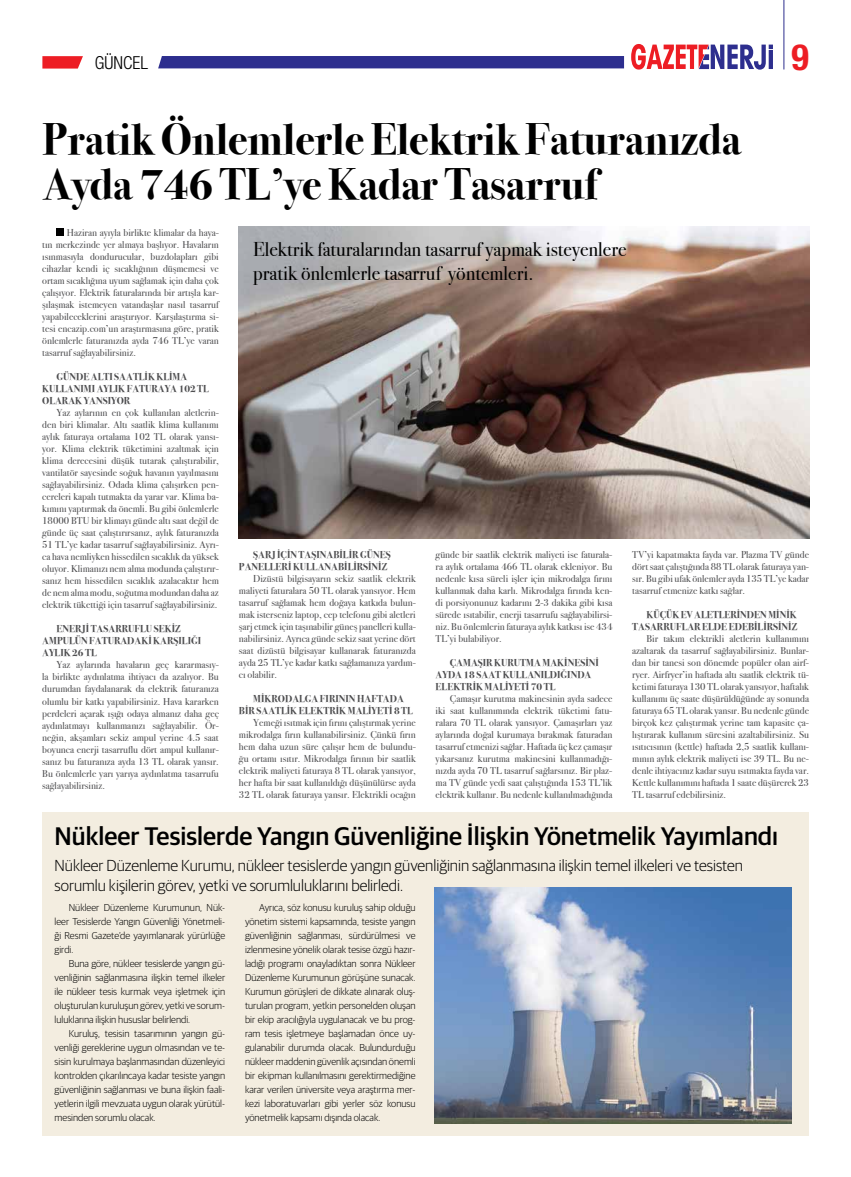
<style>
.page{position:relative;width:851px;height:1177px;background:#fff}
.page>*{position:absolute;margin:0;border:0;box-sizing:border-box;transform-origin:0 0}
.t1{font:700 44px/45px "Bodoni Svty Two ITCTT";color:#000}
.t2{font:700 condensed 36.2px "Helvetica Neue LT Pro";color:#ed1d24}
.t3{font:500 25.5px "Guardian Sans";color:#000}
.t4{font:20px/24px "Bodoni Svty Two ITCTT";color:#000}
.t5{font:300 condensed 17.9px "Helvetica Neue LT Pro";color:#000}
.t6{font:300 16px/19.2px "Guardian Sans";color:#000}
.t7{font:10px/12px "Bodoni Svty Two ITCTT";color:#4d4d4f;text-align:justify}
.t8{font:300 10px/14px "Guardian Sans";color:#000;text-align:justify}
.t9{font:700 10px/12px "Bodoni Svty Two ITCTT";color:#4d4d4f}
</style>
<div class="page">
<svg style="left:631px;top:44px;width:141px;height:26px"></svg>
<svg style="left:42px;top:56px;width:41px;height:13px"></svg>
<div style="left:158px;top:56px;width:466px;height:12px;background:#2d2e8e"></div>
<hr style="left:783px;top:0;width:1px;height:69px;background:#2d2e8e">
<div style="left:43px;top:811px;width:765px;height:324px;background:#f3ede0"></div>
<img style="left:434px;top:887px;width:357px;height:236px">
<div style="left:56px;top:228px;width:8px;height:8px;background:#000"></div>
<img style="left:239px;top:227px;width:569px;height:311px">
<h3 class="t5" style="left:95px;top:52px;width:55px">GÜNCEL</h3>
<h2 class="t2" style="left:791px;top:35px;width:19px">9</h2>
<h1 class="t1" style="left:43px;top:113px;width:700px">Pratik Önlemlerle Elektrik Faturanızda<br>Ayda 746 TL’ye Kadar Tasarruf</h1>
<p class="t7" style="left:42px;top:226px;width:178px;text-indent:25px">Haziran ayıyla birlikte klimalar da haya&shy;tın merkezinde yer almaya başlıyor. Havaların ısınmasıyla dondurucular, buzdolapları gibi cihazlar kendi iç sıcaklığının düşmemesi ve ortam sıcaklığına uyum sağlamak için daha çok çalışıyor. Elektrik faturalarında bir artışla kar&shy;şılaşmak istemeyen vatandaşlar nasıl tasarruf yapabileceklerini araştırıyor. Karşılaştırma si&shy;tesi encazip.com’un araştırmasına göre, pratik önlemlerle faturanızda ayda 746 TL’ye varan tasarruf sağlayabilirsiniz.</p>
<p class="t9" style="left:42px;top:370px;width:168px;text-indent:14px">GÜNDE ALTI SAATLIK KLIMA<br>KULLANIMI AYLIK FATURAYA 102 TL<br>OLARAK YANSIYOR</p>
<p class="t7" style="left:42px;top:406px;width:178px;text-indent:14px">Yaz aylarının en çok kullanılan aletlerin&shy;den biri klimalar. Altı saatlik klima kullanımı aylık faturaya ortalama 102 TL olarak yansı&shy;yor. Klima elektrik tüketimini azaltmak için klima derecesini düşük tutarak çalıştırabilir, vantilatör sayesinde soğuk havanın yayılmasını sağlayabilirsiniz. Odada klima çalışırken pen&shy;cereleri kapalı tutmakta da yarar var. Klima ba&shy;kımını yaptırmak da önemli. Bu gibi önlemlerle 18000 BTU bir klimayı günde altı saat değil de günde üç saat çalıştırırsanız, aylık faturanızda 51 TL’ye kadar tasarruf sağlayabilirsiniz. Ayrı&shy;ca hava nemliyken hissedilen sıcaklık da yüksek oluyor. Klimanızı nem alma modunda çalıştırır&shy;sanız hem hissedilen sıcaklık azalacaktır hem de nem alma modu, soğutma modundan daha az elektrik tükettiği için tasarruf sağlayabilirsiniz.</p>
<p class="t9" style="left:42px;top:622px;width:160px;text-indent:14px">ENERJI TASARRUFLU SEKIZ<br>AMPULÜN FATURADAKI KARŞILIĞI<br>AYLIK 26 TL</p>
<p class="t7" style="left:42px;top:658px;width:178px;text-indent:14px">Yaz aylarında havaların geç kararmasıy&shy;la birlikte aydınlatma ihtiyacı da azalıyor. Bu durumdan faydalanarak da elektrik faturanıza olumlu bir katkı yapabilirsiniz. Hava kararken perdeleri açarak ışığı odaya almanız daha geç aydınlatmayı kullanmanızı sağlayabilir. Ör&shy;neğin, akşamları sekiz ampul yerine 4.5 saat boyunca enerji tasarruflu dört ampul kullanır&shy;sanız bu faturanıza ayda 13 TL olarak yansır.<br>Bu önlemlerle yarı yarıya aydınlatma tasarrufu sağlayabilirsiniz.</p>
<h3 class="t4" style="left:253px;top:235px;width:375px">Elektrik faturalarından tasarruf yapmak isteyenlere pratik önlemlerle tasarruf yöntemleri.</h3>
<p class="t9" style="left:239px;top:547px;width:153px;text-indent:14px">ŞARJ IÇIN TAŞINABILIR GÜNEŞ<br>PANELLERI KULLANABILIRSINIZ</p>
<p class="t7" style="left:239px;top:571px;width:178px;text-indent:14px">Dizüstü bilgisayarın sekiz saatlik elektrik maliyeti faturalara 50 TL olarak yansıyor. Hem tasarruf sağlamak hem doğaya katkıda bulun&shy;mak isterseniz laptop, cep telefonu gibi aletleri şarj etmek için taşınabilir güneş panelleri kulla&shy;nabilirsiniz. Ayrıca günde sekiz saat yerine dört saat dizüstü bilgisayar kullanarak faturanızda ayda 25 TL’ye kadar katkı sağlamanıza yardım&shy;cı olabilir.</p>
<p class="t9" style="left:239px;top:691px;width:175px;text-align:center">MIKRODALGA FIRININ HAFTADA<br>BIR SAATLIK ELEKTRIK MALIYETI 8 TL</p>
<p class="t7" style="left:239px;top:715px;width:178px;text-indent:14px">Yemeği ısıtmak için fırını çalıştırmak yerine mikrodalga fırın kullanabilirsiniz. Çünkü fırın hem daha uzun süre çalışır hem de bulundu&shy;ğu ortamı ısıtır. Mikrodalga fırının bir saatlik elektrik maliyeti faturaya 8 TL olarak yansıyor, her hafta bir saat kullanıldığı düşünülürse ayda 32 TL olarak faturaya yansır. Elektrikli ocağın</p>
<p class="t7" style="left:435px;top:547px;width:178px">günde bir saatlik elektrik maliyeti ise faturala&shy;ra aylık ortalama 466 TL olarak ekleniyor. Bu nedenle kısa süreli işler için mikrodalga fırını kullanmak daha karlı. Mikrodalga fırında ken&shy;di porsiyonunuz kadarını 2-3 dakika gibi kısa sürede ısıtabilir, enerji tasarrufu sağlayabilirsi&shy;niz. Bu önlemlerin faturaya aylık katkısı ise 434<br>TL’yi bulabiliyor.</p>
<p class="t9" style="left:435px;top:655px;width:164px;text-indent:14px">ÇAMAŞIR KURUTMA MAKINESINI<br>AYDA 18 SAAT KULLANILDIĞINDA<br>ELEKTRIK MALIYETI 70 TL</p>
<p class="t7" style="left:435px;top:691px;width:178px;text-indent:14px">Çamaşır kurutma makinesinin ayda sadece iki saat kullanımında elektrik tüketimi fatu&shy;ralara 70 TL olarak yansıyor. Çamaşırları yaz aylarında doğal kurumaya bırakmak faturadan tasarruf etmenizi sağlar. Haftada üç kez çamaşır yıkarsanız kurutma makinesini kullanmadığı&shy;nızda ayda 70 TL tasarruf sağlarsınız. Bir plaz&shy;ma TV günde yedi saat çalıştığında 153 TL’lik elektrik kullanır. Bu nedenle kullanılmadığında</p>
<p class="t7" style="left:632px;top:547px;width:178px">TV’yi kapatmakta fayda var. Plazma TV günde dört saat çalıştığında 88 TL olarak faturaya yan&shy;sır. Bu gibi ufak önlemler ayda 135 TL’ye kadar tasarruf etmenize katkı sağlar.</p>
<p class="t9" style="left:632px;top:607px;width:166px;text-align:right">KÜÇÜK EV ALETLERINDEN MINIK<br>TASARRUFLAR ELDE EDEBILIRSINIZ</p>
<p class="t7" style="left:632px;top:631px;width:178px;text-indent:14px">Bir takım elektrikli aletlerin kullanımını azaltarak da tasarruf sağlayabilirsiniz. Bunlar&shy;dan bir tanesi son dönemde popüler olan airf&shy;ryer. Airfryer’in haftada altı saatlik elektrik tü&shy;ketimi faturaya 130 TL olarak yansıyor, haftalık kullanımı üç saate düşürüldüğünde ay sonunda faturaya 65 TL olarak yansır. Bu nedenle günde birçok kez çalıştırmak yerine tam kapasite ça&shy;lıştırarak kullanım süresini azaltabilirsiniz. Su ısıtıcısının (kettle) haftada 2,5 saatlik kullanı&shy;mının aylık elektrik maliyeti ise 39 TL. Bu ne&shy;denle ihtiyacınız kadar suyu ısıtmakta fayda var.<br>Kettle kullanımını haftada 1 saate düşürerek 23<br>TL tasarruf edebilirsiniz.</p>
<h3 class="t3" style="left:55px;top:817px;width:725px">Nükleer Tesislerde Yangın Güvenliğine İlişkin Yönetmelik Yayımlandı</h3>
<h3 class="t6" style="left:55px;top:855px;width:689px">Nükleer Düzenleme Kurumu, nükleer tesislerde yangın güvenliğinin sağlanmasına ilişkin temel ilkeleri ve tesisten sorumlu kişilerin görev, yetki ve sorumluluklarını belirledi.</h3>
<p class="t8" style="left:55px;top:900px;width:172px;text-indent:14px">Nükleer Düzenleme Kurumunun, Nük&shy;leer Tesislerde Yangın Güvenliği Yönetmeli&shy;ği Resmi Gazete’de yayımlanarak yürürlüğe girdi.</p>
<p class="t8" style="left:55px;top:956px;width:172px;text-indent:14px">Buna göre, nükleer tesislerde yangın gü&shy;venliğinin sağlanmasına ilişkin temel ilkeler ile nükleer tesis kurmak veya işletmek için oluşturulan kuruluşun görev, yetki ve sorum&shy;luluklarına ilişkin hususlar belirlendi.</p>
<p class="t8" style="left:55px;top:1026px;width:172px;text-indent:14px">Kuruluş, tesisin tasarımının yangın gü&shy;venliği gereklerine uygun olmasından ve te&shy;sisin kurulmaya başlanmasından düzenleyici kontrolden çıkarılıncaya kadar tesiste yangın güvenliğinin sağlanması ve buna ilişkin faali&shy;yetlerin ilgili mevzuata uygun olarak yürütül&shy;mesinden sorumlu olacak.</p>
<p class="t8" style="left:245px;top:900px;width:172px;text-indent:14px">Ayrıca, söz konusu kuruluş sahip olduğu yönetim sistemi kapsamında, tesiste yangın güvenliğinin sağlanması, sürdürülmesi ve izlenmesine yönelik olarak tesise özgü hazır&shy;ladığı programı onayladıktan sonra Nükleer Düzenleme Kurumunun görüşüne sunacak.<br>Kurumun görüşleri de dikkate alınarak oluş&shy;turulan program, yetkin personelden oluşan bir ekip aracılığıyla uygulanacak ve bu prog&shy;ram tesis işletmeye başlamadan önce uy&shy;gulanabilir durumda olacak. Bulundurduğu nükleer maddenin güvenlik açısından önemli bir ekipman kullanılmasını gerektirmediğine karar verilen üniversite veya araştırma mer&shy;kezi laboratuvarları gibi yerler söz konusu yönetmelik kapsamı dışında olacak.</p>
</div>
